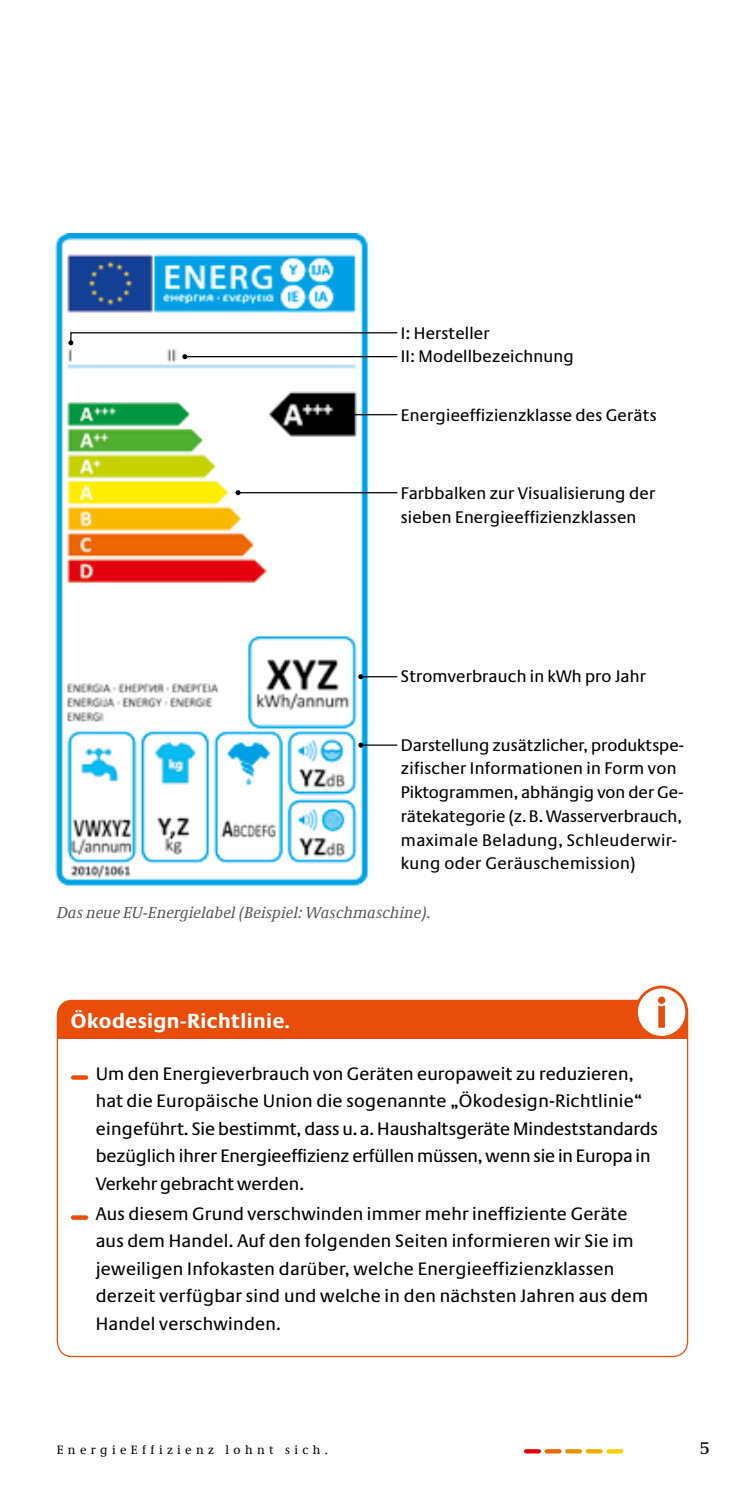
<style>
.page{position:relative;width:745px;height:1489px;background:#fff}
.page>*{position:absolute;margin:0;border:0;box-sizing:border-box;transform-origin:0 0}
.t1{font:700 21.25px "Neue Praxis";letter-spacing:.02em;color:#fff}
.t2{font:18.75px/27.5px "Neue Praxis";letter-spacing:.01em;color:#000}
.t3{font:17.5px/23.8px "Neue Praxis";letter-spacing:.01em;color:#000}
.t4{font:17.5px "Neue Demos";color:#000}
.t5{font:italic 16.25px "Neue Demos";letter-spacing:.01em;color:#565656}
.t6{font:12.5px "Neue Demos";letter-spacing:.35em;color:#000}
</style>
<div class="page">
<svg style="left:544px;top:1448px;width:17px;height:5px"></svg>
<svg style="left:523px;top:1448px;width:17px;height:5px"></svg>
<svg style="left:606px;top:1448px;width:17px;height:5px"></svg>
<svg style="left:585px;top:1448px;width:17px;height:5px"></svg>
<svg style="left:564px;top:1448px;width:17px;height:5px"></svg>
<div style="left:57px;top:1000px;width:630px;height:38px;background:#e94d0a"></div>
<svg style="left:634px;top:985px;width:53px;height:51px"></svg>
<svg style="left:71px;top:1075px;width:17px;height:4px"></svg>
<svg style="left:71px;top:1215px;width:17px;height:4px"></svg>
<img style="left:56px;top:233px;width:325px;height:653px">
<hr style="left:185px;top:356px;width:212px;height:1px;background:#000">
<svg style="left:182px;top:354px;width:5px;height:5px"></svg>
<hr style="left:343px;top:414px;width:54px;height:1px;background:#000">
<svg style="left:340px;top:412px;width:5px;height:5px"></svg>
<hr style="left:360px;top:744px;width:37px;height:1px;background:#000">
<svg style="left:358px;top:742px;width:5px;height:5px"></svg>
<hr style="left:360px;top:676px;width:37px;height:1px;background:#000">
<svg style="left:358px;top:674px;width:5px;height:5px"></svg>
<hr style="left:238px;top:492px;width:159px;height:1px;background:#000">
<svg style="left:235px;top:490px;width:5px;height:5px"></svg>
<svg style="left:68px;top:331px;width:330px;height:14px"></svg>
<p class="t3" style="left:400px;top:321px;width:90px">I: Hersteller</p>
<p class="t3" style="left:400px;top:344px;width:174px">II: Modellbezeichnung</p>
<p class="t3" style="left:400px;top:403px;width:257px">Energieeffizienzklasse des Geräts</p>
<p class="t3" style="left:400px;top:481px;width:255px">Farbbalken zur Visualisierung der sieben Energieeffizienzklassen</p>
<p class="t3" style="left:400px;top:663px;width:246px">Stromverbrauch in kWh pro Jahr</p>
<p class="t3" style="left:400px;top:732px;width:284px">Darstellung zusätzlicher, produktspe&shy;zifischer Informationen in Form von Piktogrammen, abhängig von der Ge&shy;rätekategorie (z.B. Wasserverbrauch, maximale Beladung, Schleuderwir&shy;kung oder Geräuschemission)</p>
<p class="t5" style="left:57px;top:902px;width:376px">Das neue EU-Energielabel (Beispiel: Waschmaschine).</p>
<p class="t1" style="left:71px;top:1008px;width:220px">Ökodesign-Richtlinie.</p>
<p class="t2" style="left:96px;top:1059px;width:563px">Um den Energieverbrauch von Geräten europaweit zu reduzieren, hat die Europäische Union die sogenannte „Ökodesign-Richtlinie“ eingeführt. Sie bestimmt, dass u.a. Haushaltsgeräte Mindeststandards bezüglich ihrer Energieeffizienz erfüllen müssen, wenn sie in Europa in Verkehr gebracht werden.</p>
<p class="t2" style="left:96px;top:1199px;width:553px">Aus diesem Grund verschwinden immer mehr ineffiziente Geräte aus dem Handel. Auf den folgenden Seiten informieren wir Sie im jeweiligen Infokasten darüber, welche Energieeffizienzklassen derzeit verfügbar sind und welche in den nächsten Jahren aus dem Handel verschwinden.</p>
<p class="t6" style="left:57px;top:1441px;width:272px">EnergieEffizienz lohnt sich.</p>
<p class="t4" style="left:699px;top:1436px;width:11px">5</p>
</div>
